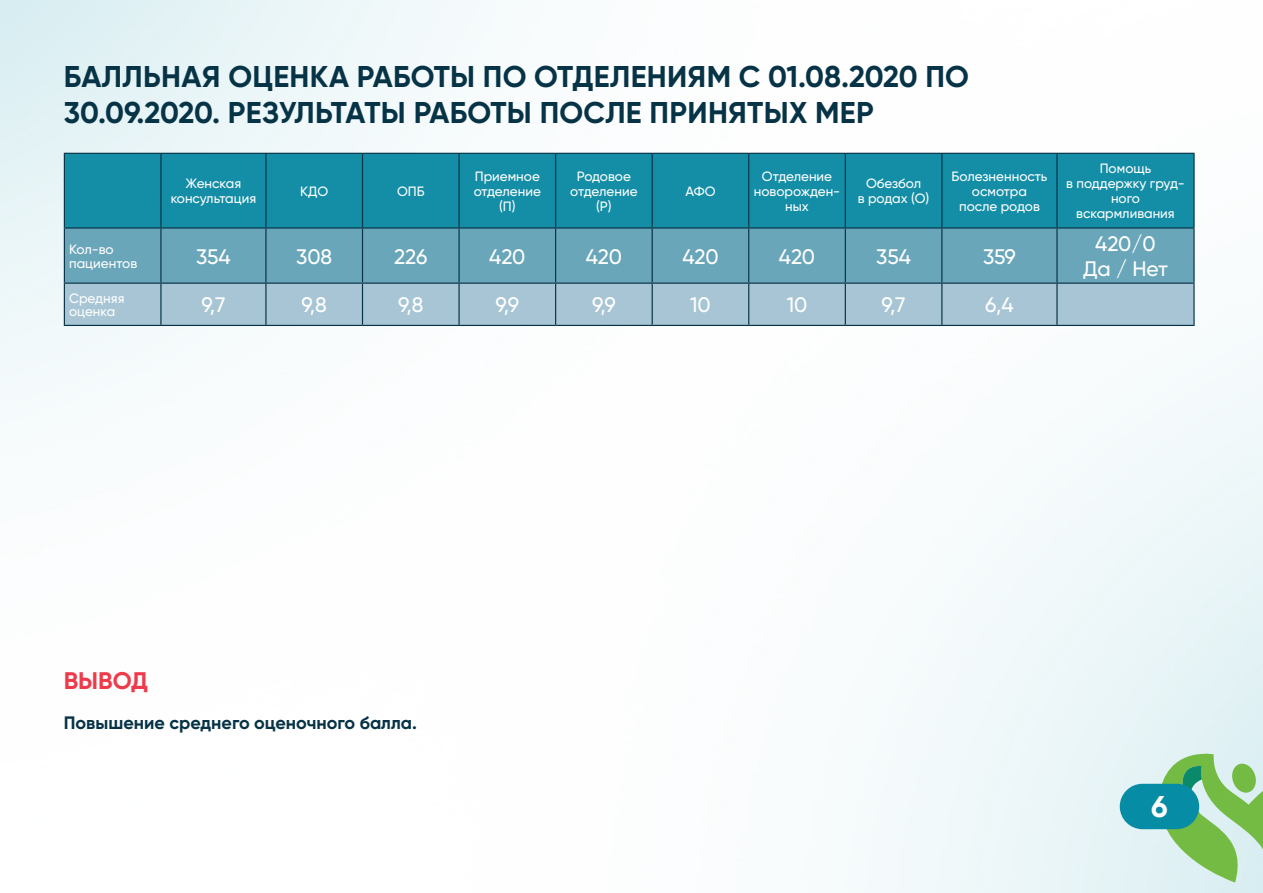
<style>
.page{position:relative;width:1263px;height:893px;background:#fff}
.page>*{position:absolute;margin:0;border:0;box-sizing:border-box;transform-origin:0 0}
.t1{font:700 30px/36px "Gilroy";letter-spacing:.01em;color:#073346}
.t2{font:700 30px "Gilroy";color:#fff}
.t3{font:700 24px "Gilroy";color:#ee3b4b}
.t4{font:500 21px "Gilroy";letter-spacing:-.005em;color:#fff}
.t5{font:700 18px "Gilroy";color:#073346}
.t6{font:500 13.5px/15px "Gilroy";color:#fff;text-align:center}
</style>
<div class="page">
<img style="left:0;top:0;width:1263px;height:893px">
<svg style="left:1159px;top:754px;width:104px;height:128px"></svg>
<div style="left:1120px;top:784px;width:79px;height:45px;background:#078ca6;border-radius:23px"></div>
<div style="left:65px;top:154px;width:1128px;height:73px;background:#148da6"></div>
<div style="left:65px;top:229px;width:1128px;height:54px;background:#6aa6ba"></div>
<div style="left:65px;top:284px;width:1128px;height:41px;background:#a7c5d4"></div>
<hr style="left:160px;top:154px;width:2px;height:73px;background:#073346">
<hr style="left:265px;top:154px;width:1px;height:73px;background:#073346">
<hr style="left:362px;top:154px;width:1px;height:73px;background:#073346">
<hr style="left:458px;top:154px;width:2px;height:73px;background:#073346">
<hr style="left:555px;top:154px;width:1px;height:73px;background:#073346">
<hr style="left:652px;top:154px;width:1px;height:73px;background:#073346">
<hr style="left:748px;top:154px;width:1px;height:73px;background:#073346">
<hr style="left:845px;top:154px;width:1px;height:73px;background:#073346">
<hr style="left:941px;top:154px;width:1px;height:73px;background:#073346">
<hr style="left:1056px;top:154px;width:1px;height:73px;background:#073346">
<hr style="left:64px;top:229px;width:1px;height:54px;background:#073346">
<hr style="left:160px;top:229px;width:2px;height:54px;background:#073346">
<hr style="left:265px;top:229px;width:1px;height:54px;background:#073346">
<hr style="left:362px;top:229px;width:1px;height:54px;background:#073346">
<hr style="left:458px;top:229px;width:2px;height:54px;background:#073346">
<hr style="left:555px;top:229px;width:1px;height:54px;background:#073346">
<hr style="left:652px;top:229px;width:1px;height:54px;background:#073346">
<hr style="left:748px;top:229px;width:1px;height:54px;background:#073346">
<hr style="left:845px;top:229px;width:1px;height:54px;background:#073346">
<hr style="left:941px;top:229px;width:1px;height:54px;background:#073346">
<hr style="left:1056px;top:229px;width:1px;height:54px;background:#073346">
<hr style="left:1193px;top:229px;width:1px;height:54px;background:#073346">
<hr style="left:64px;top:283px;width:97px;height:1px;background:#073346">
<hr style="left:64px;top:284px;width:1px;height:41px;background:#073346">
<hr style="left:161px;top:283px;width:105px;height:1px;background:#073346">
<hr style="left:160px;top:284px;width:2px;height:41px;background:#073346">
<hr style="left:266px;top:283px;width:96px;height:1px;background:#073346">
<hr style="left:265px;top:284px;width:1px;height:41px;background:#073346">
<hr style="left:362px;top:283px;width:97px;height:1px;background:#073346">
<hr style="left:362px;top:284px;width:1px;height:41px;background:#073346">
<hr style="left:459px;top:283px;width:97px;height:1px;background:#073346">
<hr style="left:458px;top:284px;width:2px;height:41px;background:#073346">
<hr style="left:556px;top:283px;width:96px;height:1px;background:#073346">
<hr style="left:555px;top:284px;width:1px;height:41px;background:#073346">
<hr style="left:652px;top:283px;width:97px;height:1px;background:#073346">
<hr style="left:652px;top:284px;width:1px;height:41px;background:#073346">
<hr style="left:749px;top:283px;width:96px;height:1px;background:#073346">
<hr style="left:748px;top:284px;width:1px;height:41px;background:#073346">
<hr style="left:845px;top:283px;width:97px;height:1px;background:#073346">
<hr style="left:845px;top:284px;width:1px;height:41px;background:#073346">
<hr style="left:942px;top:283px;width:115px;height:1px;background:#073346">
<hr style="left:941px;top:284px;width:1px;height:41px;background:#073346">
<hr style="left:1057px;top:283px;width:137px;height:1px;background:#073346">
<hr style="left:1056px;top:284px;width:1px;height:41px;background:#073346">
<hr style="left:1193px;top:284px;width:1px;height:41px;background:#073346">
<hr style="left:64px;top:325px;width:97px;height:1px;background:#073346">
<hr style="left:161px;top:325px;width:105px;height:1px;background:#073346">
<hr style="left:266px;top:325px;width:96px;height:1px;background:#073346">
<hr style="left:362px;top:325px;width:97px;height:1px;background:#073346">
<hr style="left:459px;top:325px;width:97px;height:1px;background:#073346">
<hr style="left:556px;top:325px;width:96px;height:1px;background:#073346">
<hr style="left:652px;top:325px;width:97px;height:1px;background:#073346">
<hr style="left:749px;top:325px;width:96px;height:1px;background:#073346">
<hr style="left:845px;top:325px;width:97px;height:1px;background:#073346">
<hr style="left:942px;top:325px;width:115px;height:1px;background:#073346">
<hr style="left:1057px;top:325px;width:137px;height:1px;background:#073346">
<hr style="left:64px;top:153px;width:97px;height:1px;background:#073346">
<hr style="left:64px;top:154px;width:1px;height:73px;background:#073346">
<hr style="left:161px;top:153px;width:105px;height:1px;background:#073346">
<hr style="left:266px;top:153px;width:96px;height:1px;background:#073346">
<hr style="left:362px;top:153px;width:97px;height:1px;background:#073346">
<hr style="left:459px;top:153px;width:97px;height:1px;background:#073346">
<hr style="left:556px;top:153px;width:96px;height:1px;background:#073346">
<hr style="left:652px;top:153px;width:97px;height:1px;background:#073346">
<hr style="left:749px;top:153px;width:96px;height:1px;background:#073346">
<hr style="left:845px;top:153px;width:97px;height:1px;background:#073346">
<hr style="left:942px;top:153px;width:115px;height:1px;background:#073346">
<hr style="left:1057px;top:153px;width:137px;height:1px;background:#073346">
<hr style="left:1193px;top:154px;width:1px;height:73px;background:#073346">
<hr style="left:64px;top:227px;width:97px;height:2px;background:#073346">
<hr style="left:161px;top:227px;width:105px;height:2px;background:#073346">
<hr style="left:266px;top:227px;width:96px;height:2px;background:#073346">
<hr style="left:362px;top:227px;width:97px;height:2px;background:#073346">
<hr style="left:459px;top:227px;width:97px;height:2px;background:#073346">
<hr style="left:556px;top:227px;width:96px;height:2px;background:#073346">
<hr style="left:652px;top:227px;width:97px;height:2px;background:#073346">
<hr style="left:749px;top:227px;width:96px;height:2px;background:#073346">
<hr style="left:845px;top:227px;width:97px;height:2px;background:#073346">
<hr style="left:942px;top:227px;width:115px;height:2px;background:#073346">
<hr style="left:1057px;top:227px;width:137px;height:2px;background:#073346">
<p class="t1" style="left:64px;top:58px;width:907px">БАЛЛЬНАЯ ОЦЕНКА РАБОТЫ ПО ОТДЕЛЕНИЯМ С 01.08.2020 ПО<br>30.09.2020. РЕЗУЛЬТАТЫ РАБОТЫ ПОСЛЕ ПРИНЯТЫХ МЕР</p>
<p class="t6" style="left:69px;top:242px;width:46px">Кол-во</p>
<p class="t6" style="left:69px;top:255px;width:70px">пациентов</p>
<p class="t6" style="left:186px;top:176px;width:57px">Женская</p>
<p class="t6" style="left:171px;top:191px;width:87px">консультация</p>
<p class="t6" style="left:300px;top:184px;width:30px">КДО</p>
<p class="t6" style="left:397px;top:184px;width:29px">ОПБ</p>
<p class="t6" style="left:475px;top:169px;width:67px">Приемное</p>
<p class="t6" style="left:474px;top:184px;width:69px">отделение</p>
<p class="t6" style="left:499px;top:199px;width:18px">(П)</p>
<p class="t6" style="left:577px;top:169px;width:55px">Родовое</p>
<p class="t6" style="left:570px;top:184px;width:69px">отделение</p>
<p class="t6" style="left:596px;top:199px;width:17px">(Р)</p>
<p class="t6" style="left:685px;top:184px;width:32px">АФО</p>
<p class="t6" style="left:762px;top:169px;width:72px">Отделение</p>
<p class="t6" style="left:754px;top:184px;width:88px">новорожден&shy;ных</p>
<p class="t6" style="left:866px;top:176px;width:57px">Обезбол</p>
<p class="t6" style="left:858px;top:191px;width:73px">в родах (О)</p>
<p class="t6" style="left:952px;top:169px;width:97px">Болезненность осмотра после родов</p>
<p class="t6" style="left:1066px;top:161px;width:120px">Помощь<br>в поддержку груд&shy;ного вскармливания</p>
<p class="t4" style="left:196px;top:243px;width:36px">354</p>
<p class="t4" style="left:296px;top:243px;width:38px">308</p>
<p class="t4" style="left:394px;top:243px;width:35px">226</p>
<p class="t4" style="left:489px;top:243px;width:38px">420</p>
<p class="t4" style="left:586px;top:243px;width:38px">420</p>
<p class="t4" style="left:682px;top:243px;width:38px">420</p>
<p class="t4" style="left:779px;top:243px;width:38px">420</p>
<p class="t4" style="left:876px;top:243px;width:36px">354</p>
<p class="t4" style="left:983px;top:243px;width:34px">359</p>
<p class="t4" style="left:1095px;top:231px;width:62px">420/0</p>
<p class="t4" style="left:1083px;top:256px;width:86px">Да / Нет</p>
<p class="t6" style="left:69px;top:291px;width:57px;line-height:13.5px;text-align:left">Средняя оценка</p>
<p class="t4" style="left:201px;top:292px;width:25px">9,7</p>
<p class="t4" style="left:302px;top:292px;width:27px">9,8</p>
<p class="t4" style="left:398px;top:292px;width:27px">9,8</p>
<p class="t4" style="left:496px;top:292px;width:25px">9,9</p>
<p class="t4" style="left:592px;top:292px;width:25px">9,9</p>
<p class="t4" style="left:690px;top:292px;width:22px">10</p>
<p class="t4" style="left:787px;top:292px;width:22px">10</p>
<p class="t4" style="left:882px;top:292px;width:25px">9,7</p>
<p class="t4" style="left:985px;top:292px;width:30px">6,4</p>
<p class="t3" style="left:64px;top:666px;width:86px">ВЫВОД</p>
<p class="t5" style="left:64px;top:712px;width:355px">Повышение среднего оценочного балла.</p>
<h1 class="t2" style="left:1151px;top:788px;width:18px">6</h1>
</div>
